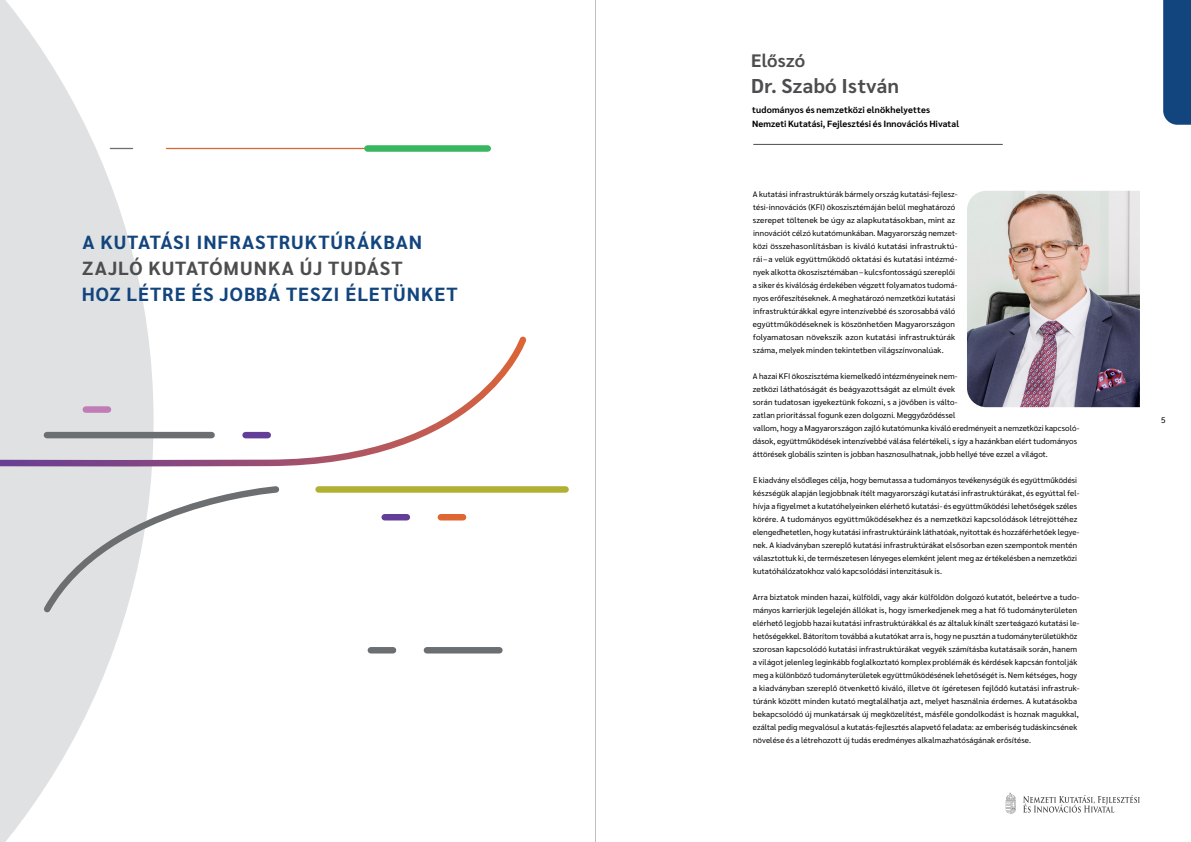
<style>
.page{position:relative;width:1191px;height:842px;background:#fff}
.page>*{position:absolute;margin:0;border:0;box-sizing:border-box;transform-origin:0 0}
.t1{font:700 20px "Sarabun";letter-spacing:.02em;color:#4d4d4f}
.t2{font:700 19px "Sarabun";letter-spacing:.05em;color:#12457e}
.t3{font:700 19px "Sarabun";letter-spacing:.05em;color:#4d4d4f}
.t4{font:700 18px "Sarabun";letter-spacing:.01em;color:#4d4d4f}
.t5{font:700 9px/14px "Sarabun";letter-spacing:.01em;color:#000}
.t6{font:8px/13px "Sarabun";letter-spacing:.015em;color:#000}
</style>
<div class="page">
<svg style="left:0;top:0;width:152px;height:842px;fill:#e0e1e2"></svg>
<div style="left:427px;top:647px;width:72px;height:6px;background:#6c6f71"></div>
<svg style="left:0;top:333px;width:527px;height:137px"></svg>
<div style="left:441px;top:514px;width:22px;height:6px;background:#dd6632"></div>
<div style="left:385px;top:514px;width:22px;height:6px;background:#633e98"></div>
<div style="left:371px;top:647px;width:22px;height:6px;background:#6c6f71"></div>
<div style="left:86px;top:406px;width:22px;height:7px;background:#bf7cb5"></div>
<div style="left:318px;top:486px;width:247px;height:7px;background:#b1b032"></div>
<svg style="left:38px;top:483px;width:242px;height:135px"></svg>
<div style="left:367px;top:145px;width:121px;height:7px;background:#38b660"></div>
<svg style="left:110px;top:148px;width:22px;height:1px"></svg>
<img style="left:967px;top:191px;width:173px;height:216px">
<hr style="left:753px;top:144px;width:249px;height:1px;background:#4d4d4f">
<div style="left:1163px;top:0;width:28px;height:125px;background:#12457e"></div>
<hr style="left:595px;top:0;width:1px;height:842px;background:#bcbec0">
<svg style="left:1023px;top:795px;width:117px;height:17px"></svg>
<svg style="left:1005px;top:792px;width:11px;height:22px"></svg>
<h2 class="t2" style="left:82px;top:231px;width:341px">A KUTATÁSI INFRASTRUKTÚRÁKBAN</h2>
<h2 class="t3" style="left:82px;top:257px;width:322px">ZAJLÓ KUTATÓMUNKA ÚJ TUDÁST</h2>
<h2 class="t2" style="left:82px;top:283px;width:377px">HOZ LÉTRE ÉS JOBBÁ TESZI ÉLETÜNKET</h2>
<h3 class="t4" style="left:751px;top:50px;width:55px">Előszó</h3>
<h1 class="t1" style="left:751px;top:74px;width:149px">Dr. Szabó István</h1>
<p class="t5" style="left:752px;top:103px;width:208px">tudományos és nemzetközi elnökhelyettes<br>Nemzeti Kutatási, Fejlesztési és Innovációs Hivatal</p>
<p class="t6" style="left:753px;top:188px;width:206px">A kutatási infrastruktúrák bármely ország kutatási-fejlesz&shy;tési-innovációs (KFI) ökoszisztémáján belül meghatározó szerepet töltenek be úgy az alapkutatásokban, mint az innovációt célzó kutatómunkában. Magyarország nemzet&shy;közi összehasonlításban is kiváló kutatási infrastruktú&shy;rái–a velük együttműködő oktatási és kutatási intézmé&shy;nyek alkotta ökoszisztémában–kulcsfontosságú szereplői a siker és kiválóság érdekében végzett folyamatos tudomá&shy;nyos erőfeszítéseknek. A meghatározó nemzetközi kutatási infrastruktúrákkal egyre intenzívebbé és szorosabbá váló együttműködéseknek is köszönhetően Magyarországon folyamatosan növekszik azon kutatási infrastruktúrák száma, melyek minden tekintetben világszínvonalúak.</p>
<p class="t6" style="left:753px;top:370px;width:328px">A hazai KFI ökoszisztéma kiemelkedő intézményeinek nem-<br>zetközi láthatóságát és beágyazottságát az elmúlt évek<br>során tudatosan igyekeztünk fokozni, s a jövőben is válto-<br>zatlan prioritással fogunk ezen dolgozni. Meggyőződéssel<br>vallom, hogy a Magyarországon zajló kutatómunka kiváló eredményeit a nemzetközi kapcsoló&shy;dások, együttműködések intenzívebbé válása felértékeli, s így a hazánkban elért tudományos áttörések globális szinten is jobban hasznosulhatnak, jobb hellyé téve ezzel a világot.</p>
<p class="t6" style="left:753px;top:474px;width:328px">E kiadvány elsődleges célja, hogy bemutassa a tudományos tevékenységük és együttműködési készségük alapján legjobbnak ítélt magyarországi kutatási infrastruktúrákat, és egyúttal fel&shy;hívja a figyelmet a kutatóhelyeinken elérhető kutatási- és együttműködési lehetőségek széles körére. A tudományos együttműködésekhez és a nemzetközi kapcsolódások létrejöttéhez elengedhetetlen, hogy kutatási infrastruktúráink láthatóak, nyitottak és hozzáférhetőek legye&shy;nek. A kiadványban szereplő kutatási infrastruktúrákat elsősorban ezen szempontok mentén választottuk ki, de természetesen lényeges elemként jelent meg az értékelésben a nemzetközi kutatóhálózatokhoz való kapcsolódási intenzitásuk is.</p>
<p class="t6" style="left:753px;top:591px;width:328px">Arra biztatok minden hazai, külföldi, vagy akár külföldön dolgozó kutatót, beleértve a tudo&shy;mányos karrierjük legelején állókat is, hogy ismerkedjenek meg a hat fő tudományterületen elérhető legjobb hazai kutatási infrastruktúrákkal és az általuk kínált szerteágazó kutatási le&shy;hetőségekkel. Bátorítom továbbá a kutatókat arra is, hogy ne pusztán a tudományterületükhöz szorosan kapcsolódó kutatási infrastruktúrákat vegyék számításba kutatásaik során, hanem a világot jelenleg leginkább foglalkoztató komplex problémák és kérdések kapcsán fontolják meg a különböző tudományterületek együttműködésének lehetőségét is. Nem kétséges, hogy a kiadványban szereplő ötvenkettő kiváló, illetve öt ígéretesen fejlődő kutatási infrastruk&shy;túránk között minden kutató megtalálhatja azt, melyet használnia érdemes. A kutatásokba bekapcsolódó új munkatársak új megközelítést, másféle gondolkodást is hoznak magukkal, ezáltal pedig megvalósul a kutatás-fejlesztés alapvető feladata: az emberiség tudáskincsének növelése és a létrehozott új tudás eredményes alkalmazhatóságának erősítése.</p>
<p class="t6" style="left:1161px;top:413px;width:6px">5</p>
</div>
